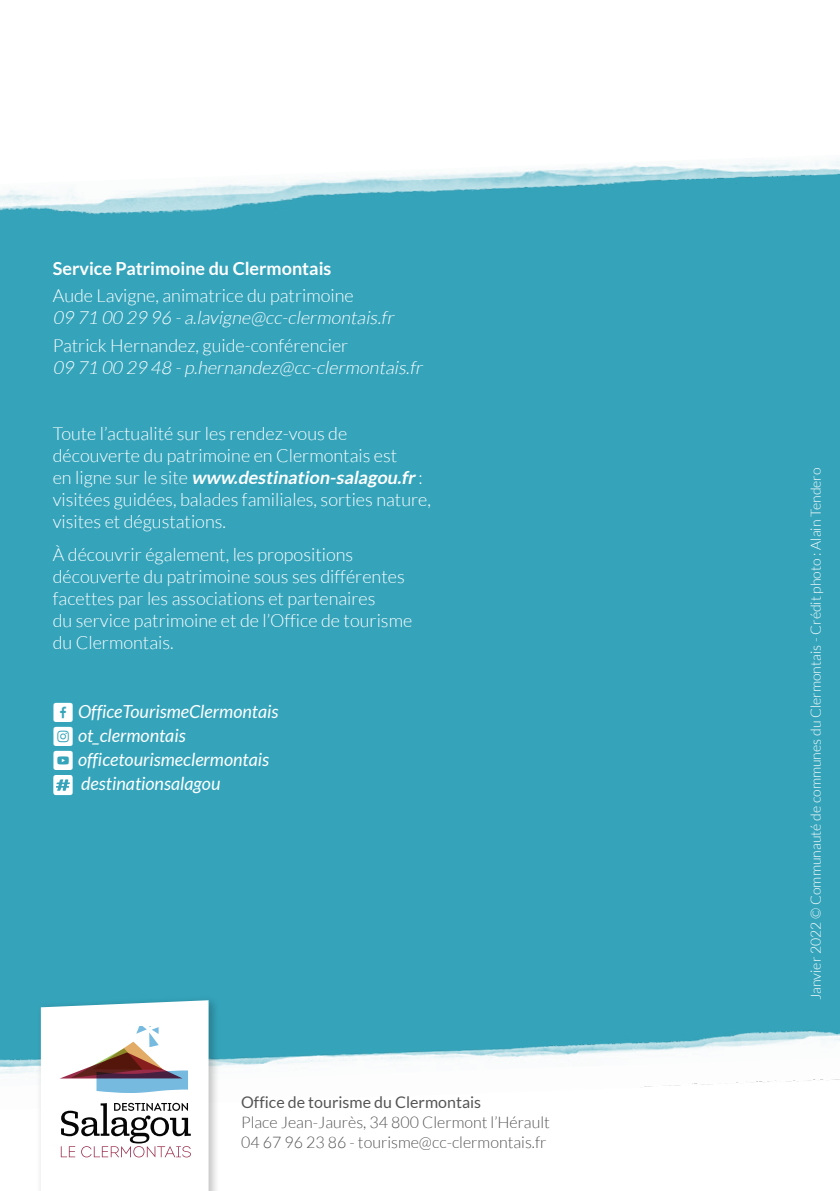
<style>
.page{position:relative;width:840px;height:1191px;background:#fff}
.page>*{position:absolute;margin:0;border:0;box-sizing:border-box;transform-origin:0 0}
.t1{font:300 18px/22px "Lato";color:#fff}
.t2{font:italic 18px "Lato";color:#fff}
.t3{font:italic 300 18px "Lato";color:#fff}
.t4{font:700 18px "Lato";color:#fff}
.t5{font:300 16px/20px "Lato";color:#555}
.t6{font:16px "Lato";color:#555}
.t7{font:300 14px "Lato";color:#fff}
.s1{font-weight:700;font-style:italic}
</style>
<div class="page">
<div style="left:0;top:232px;width:839px;height:781px;background:#35a4bb"></div>
<img style="left:0;top:184px;width:839px;height:48px">
<svg style="left:275px;top:161px;width:564px;height:23px"></svg>
<img style="left:0;top:1013px;width:839px;height:74px">
<div style="left:36px;top:994px;width:184px;height:197px;background:#000;opacity:.25"></div>
<svg style="left:41px;top:1000px;width:167px;height:191px"></svg>
<svg style="left:53px;top:775px;width:20px;height:20px"></svg>
<p class="t4" style="left:53px;top:258px;width:280px">Service Patrimoine du Clermontais</p>
<p class="t1" style="left:53px;top:285px;width:302px">Aude Lavigne, animatrice du patrimoine</p>
<p class="t3" style="left:53px;top:308px;width:346px">09 71 00 29 96 -a.lavigne@cc-clermontais.fr</p>
<p class="t1" style="left:53px;top:334px;width:297px">Patrick Hernandez, guide-conférencier</p>
<p class="t3" style="left:53px;top:358px;width:374px">09 71 00 29 48 -p.hernandez@cc-clermontais.fr</p>
<p class="t1" style="left:53px;top:422px;width:379px">Toute l’actualité sur les rendez-vous de découverte du patrimoine en Clermontais est<br>e n l i g n e s u r l e s i t e <span class="s1">www.destination-salagou.fr</span> : visitées guidées, balades familiales, sorties nature, visites et dégustations.</p>
<p class="t1" style="left:53px;top:544px;width:361px">À découvrir également, les propositions découverte du patrimoine sous ses différentes facettes par les associations et partenaires<br>du service patrimoine et de l’Office de tourisme du Clermontais.</p>
<p class="t2" style="left:53px;top:701px;width:227px"><sub>F</sub> OfficeTourismeClermontais</p>
<p class="t2" style="left:53px;top:725px;width:134px"><sub>d</sub> ot_clermontais</p>
<p class="t2" style="left:53px;top:749px;width:218px"><sub>ù</sub> officetourismeclermontais</p>
<p class="t2" style="left:81px;top:773px;width:141px">destinationsalagou</p>
<p class="t6" style="left:241px;top:1093px;width:241px">Office de tourisme du Clermontais</p>
<p class="t5" style="left:241px;top:1112px;width:310px">Place Jean-Jaurès, 34 800 Clermont l’Hérault<br>04 67 96 23 86 - tourisme@cc-clermontais.fr</p>
<p class="t7" style="left:807px;top:1000px;width:534px;rotate:-90deg">Janvier 2022 © Communauté de communes du Clermontais - Crédit photo : Alain Tendero</p>
</div>
